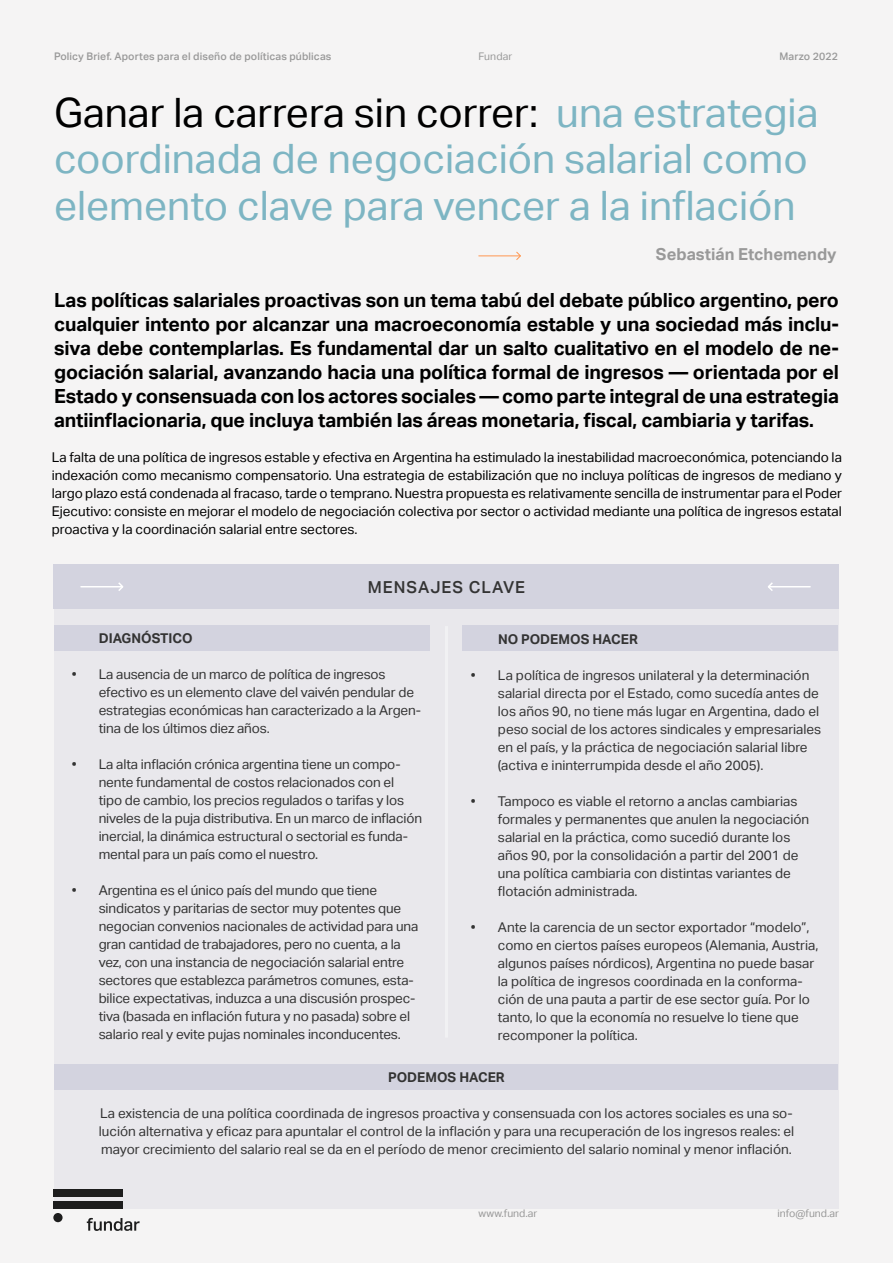
<style>
.page{position:relative;width:893px;height:1263px;background:#f5f4f4}
.page>*{position:absolute;margin:0;border:0;box-sizing:border-box;transform-origin:0 0}
.t1{font:40.5px/46.5px "Aktiv Grotesk";color:#7db5c3}
.t2{font:700 19.5px/24px "Aktiv Grotesk";letter-spacing:-.01em;color:#000;text-align:justify}
.t3{font:700 16.5px "Aktiv Grotesk";color:#999}
.t4{font:500 16.5px "Aktiv Grotesk";letter-spacing:.06em;color:#333}
.t5{font:13.5px/18px "Aktiv Grotesk";letter-spacing:-.01em;color:#333}
.t6{font:13.5px/18px "Aktiv Grotesk";color:#000;text-align:justify}
.t7{font:700 13.5px "Aktiv Grotesk";color:#333}
.t8{font:500 10.5px "Aktiv Grotesk";letter-spacing:.01em;color:#999}
.t9{font:10.5px "Aktiv Grotesk";color:#999}
.s1{color:#000}
</style>
<div class="page">
<div style="left:54px;top:606px;width:785px;height:603px;background:#e9e8ec"></div>
<hr style="left:445px;top:626px;width:3px;height:411px;background:#fff">
<div style="left:53px;top:564px;width:786px;height:45px;background:#d3d3df"></div>
<div style="left:54px;top:626px;width:375px;height:25px;background:#d3d3df"></div>
<div style="left:463px;top:626px;width:375px;height:25px;background:#d3d3df"></div>
<div style="left:54px;top:1064px;width:784px;height:25px;background:#d3d3df"></div>
<hr style="left:81px;top:586px;width:42px;height:1px;background:#fff">
<svg style="left:117px;top:582px;width:6px;height:9px"></svg>
<hr style="left:768px;top:586px;width:42px;height:1px;background:#fff">
<svg style="left:768px;top:582px;width:6px;height:9px"></svg>
<div style="left:53px;top:1213px;width:10px;height:9px;background:#1d1d1d;border-radius:50%"></div>
<div style="left:53px;top:1189px;width:70px;height:8px;background:#1d1d1d"></div>
<div style="left:53px;top:1201px;width:70px;height:8px;background:#1d1d1d"></div>
<svg style="left:87px;top:1218px;width:53px;height:13px"></svg>
<hr style="left:479px;top:255px;width:41px;height:1px;background:#ff9750">
<svg style="left:515px;top:251px;width:6px;height:9px"></svg>
<p class="t8" style="left:54px;top:51px;width:279px">Policy Brief. Aportes para el diseño de políticas públicas</p>
<p class="t9" style="left:478px;top:51px;width:35px">Fundar</p>
<p class="t8" style="left:779px;top:51px;width:60px">Marzo 2022</p>
<h1 class="t1" style="left:54px;top:89px;width:766px"><span class="s1">Ganar la carrera sin correr:</span> una estrategia coordinada de negociación salarial como elemento clave para vencer a la inflación</h1>
<p class="t3" style="left:656px;top:245px;width:182px">Sebastián Etchemendy</p>
<p class="t2" style="left:54px;top:288px;width:786px">Las políticas salariales proactivas son un tema tabú del debate público argentino, pero cualquier intento por alcanzar una macroeconomía estable y una sociedad más inclu&shy;siva debe contemplarlas. Es fundamental dar un salto cualitativo en el modelo de ne&shy;gociación salarial, avanzando hacia una política formal de ingresos — orientada por el Estado y consensuada con los actores sociales — como parte integral de una estrategia antiinflacionaria, que incluya también las áreas monetaria, fiscal, cambiaria y tarifas.</p>
<p class="t6" style="left:52px;top:448px;width:792px">La falta de una política de ingresos estable y efectiva en Argentina ha estimulado la inestabilidad macroeconómica, potenciando la indexación como mecanismo compensatorio. Una estrategia de estabilización que no incluya políticas de ingresos de mediano y largo plazo está condenada al fracaso, tarde o temprano. Nuestra propuesta es relativamente sencilla de instrumentar para el Poder Ejecutivo: consiste en mejorar el modelo de negociación colectiva por sector o actividad mediante una política de ingresos estatal proactiva y la coordinación salarial entre sectores.</p>
<p class="t4" style="left:368px;top:577px;width:159px">MENSAJES CLAVE</p>
<p class="t7" style="left:99px;top:631px;width:95px">DIAGNÓSTICO</p>
<p class="t5" style="left:99px;top:666px;width:324px;text-indent:-27px">• La ausencia de un marco de política de ingresos efectivo es un elemento clave del vaivén pendular de estrategias económicas han caracterizado a la Argen&shy;tina de los últimos diez años.</p>
<p class="t5" style="left:99px;top:756px;width:325px;text-indent:-27px">• La alta inflación crónica argentina tiene un compo&shy;nente fundamental de costos relacionados con el<br>tipo de cambio, los precios regulados o tarifas y los niveles de la puja distributiva. En un marco de inflación inercial, la dinámica estructural o sectorial es funda&shy;mental para un país como el nuestro.</p>
<p class="t5" style="left:99px;top:882px;width:321px;text-indent:-27px">• Argentina es el único país del mundo que tiene sindicatos y paritarias de sector muy potentes que negocian convenios nacionales de actividad para una gran cantidad de trabajadores, pero no cuenta, a la vez, con una instancia de negociación salarial entre sectores que establezca parámetros comunes, esta&shy;bilice expectativas, induzca a una discusión prospec&shy;tiva (basada en inflación futura y no pasada) sobre el salario real y evite pujas nominales inconducentes.</p>
<p class="t7" style="left:498px;top:631px;width:141px">NO PODEMOS HACER</p>
<p class="t5" style="left:498px;top:666px;width:325px;text-indent:-27px">• La política de ingresos unilateral y la determinación salarial directa por el Estado, como sucedía antes de los años 90, no tiene más lugar en Argentina, dado el peso social de los actores sindicales y empresariales en el país, y la práctica de negociación salarial libre (activa e ininterrumpida desde el año 2005).</p>
<p class="t5" style="left:498px;top:792px;width:313px;text-indent:-27px">• Tampoco es viable el retorno a anclas cambiarias formales y permanentes que anulen la negociación salarial en la práctica, como sucedió durante los años 90, por la consolidación a partir del 2001 de una política cambiaria con distintas variantes de flotación administrada.</p>
<p class="t5" style="left:498px;top:918px;width:322px;text-indent:-27px">• Ante la carencia de un sector exportador “modelo”, como en ciertos países europeos (Alemania, Austria, algunos países nórdicos), Argentina no puede basar la política de ingresos coordinada en la conforma&shy;ción de una pauta a partir de ese sector guía. Por lo tanto, lo que la economía no resuelve lo tiene que recomponer la política.</p>
<p class="t7" style="left:388px;top:1070px;width:118px">PODEMOS HACER</p>
<p class="t5" style="left:99px;top:1104px;width:697px;text-align:justify">La existencia de una política coordinada de ingresos proactiva y consensuada con los actores sociales es una so&shy;lución alternativa y eficaz para apuntalar el control de la inflación y para una recuperación de los ingresos reales: el mayor crecimiento del salario real se da en el período de menor crecimiento del salario nominal y menor inflación.</p>
<p class="t9" style="left:478px;top:1207px;width:60px">www.fund.ar</p>
<p class="t9" style="left:777px;top:1207px;width:63px">info@fund.ar</p>
</div>
